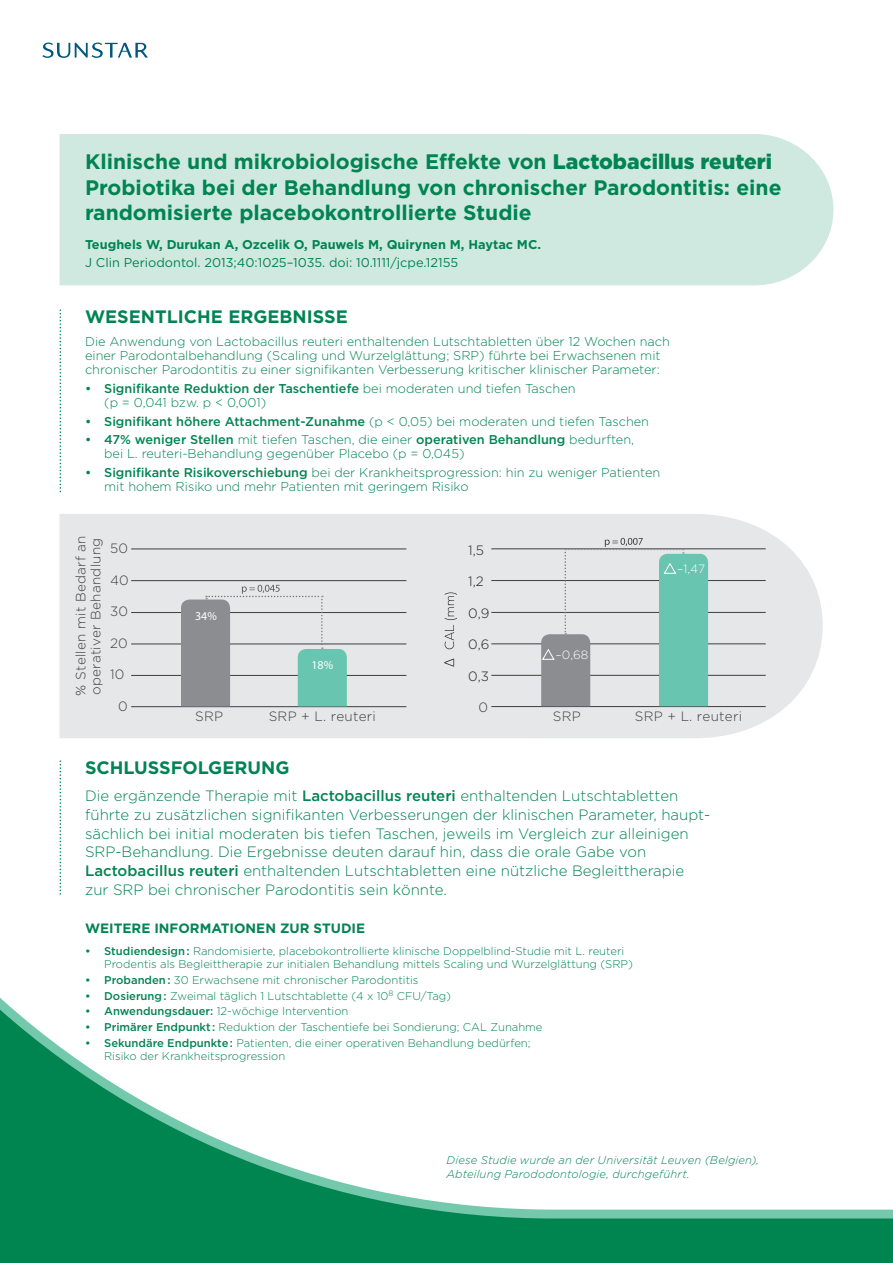
<style>
.page{position:relative;width:893px;height:1263px;background:#fff}
.page>*{position:absolute;margin:0;border:0;box-sizing:border-box;transform-origin:0 0}
.t1{font:700 21px/25.5px "Gotham HTF";color:#008453}
.t2{font:700 18px "Gotham HTF";color:#008453}
.t3{font:300 15px/18.8px "Gotham HTF";color:#008453}
.t4{font:300 13.5px/15px "Gotham HTF";letter-spacing:.02em;color:#3e3e3f}
.t5{font:700 13.5px "Gotham HTF";color:#008453}
.t6{font:300 13.5px "Gotham HTF";color:#231f20}
.t7{font:300 13.5px "Helvetica Neue LT Std";color:#231f20}
.t8{font:300 12.75px/14.2px "Gotham HTF";color:#008453}
.t9{font:500 12.75px "Gotham HTF";color:#008453}
.t10{font:12.75px "Gotham HTF";color:#008453}
.t11{font:700 12.75px "Gotham HTF";color:#008453}
.t12{font:300 12px "Gotham HTF";color:#fff}
.t13{font:12px "Myriad Pro";color:#fff}
.t14{font:300 11.25px/13.5px "Gotham HTF";color:#008453}
.t15{font:italic 300 11.25px/13.5px "Gotham";letter-spacing:.015em;color:#008453}
.s1{font-weight:900}
.s2{font-weight:500}
.s3{font-weight:300}
</style>
<div class="page">
<div style="left:0;top:54px;width:893px;height:1209px;background:#008551"></div>
<div style="left:0;top:54px;width:893px;height:1165px;background:#fff"></div>
<svg style="left:60px;top:310px;width:1px;height:182px"></svg>
<div style="left:60px;top:134px;width:774px;height:152px;background:#cfe9e0"></div>
<svg style="left:60px;top:514px;width:764px;height:226px;background:#e6e7e9"></svg>
<hr style="left:491px;top:548px;width:275px;height:1px;background:#3e3e3f">
<hr style="left:491px;top:580px;width:275px;height:1px;background:#3e3e3f">
<hr style="left:491px;top:612px;width:275px;height:1px;background:#3e3e3f">
<hr style="left:491px;top:643px;width:275px;height:1px;background:#3e3e3f">
<hr style="left:491px;top:675px;width:275px;height:1px;background:#3e3e3f">
<hr style="left:491px;top:706px;width:275px;height:1px;background:#3e3e3f">
<hr style="left:131px;top:549px;width:275px;height:1px;background:#3e3e3f">
<hr style="left:131px;top:580px;width:275px;height:1px;background:#3e3e3f">
<hr style="left:131px;top:612px;width:275px;height:1px;background:#3e3e3f">
<hr style="left:131px;top:644px;width:275px;height:1px;background:#3e3e3f">
<hr style="left:131px;top:675px;width:275px;height:1px;background:#3e3e3f">
<hr style="left:131px;top:706px;width:275px;height:1px;background:#3e3e3f">
<svg style="left:181px;top:585px;width:166px;height:121px;background:#b9c7c6"></svg>
<svg style="left:445px;top:592px;width:12px;height:57px"></svg>
<svg style="left:541px;top:538px;width:167px;height:168px;background:#b5cfcb"></svg>
<svg style="left:43px;top:42px;width:105px;height:16px"></svg>
<svg style="left:60px;top:761px;width:1px;height:134px"></svg>
<h1 class="t1" style="left:85px;top:149px;width:698px">Klinische und mikrobiologische Effekte von <span class="s1">Lactobacillus reuteri<br></span>Probiotika bei der Behandlung von chronischer Parodontitis: eine randomisierte placebokontrollierte Studie</h1>
<p class="t11" style="left:85px;top:237px;width:458px">Teughels W, Durukan A, Ozcelik O, Pauwels M, Quirynen M, Haytac MC.</p>
<p class="t10" style="left:85px;top:255px;width:375px">J Clin Periodontol. 2013;40:1025–1035. doi: 10.1111/jcpe.12155</p>
<h2 class="t2" style="left:85px;top:306px;width:264px">WESENTLICHE ERGEBNISSE</h2>
<p class="t8" style="left:85px;top:334px;width:586px">Die Anwendung von Lactobacillus reuteri enthaltenden Lutschtabletten über 12 Wochen nach einer Parodontalbehandlung (Scaling und Wurzelglättung; SRP) führte bei Erwachsenen mit chronischer Parodontitis zu einer signifikanten Verbesserung kritischer klinischer Parameter:</p>
<p class="t8" style="left:104px;top:381px;width:473px;text-indent:-19px"><span class="s2">• Signifikante Reduktion der Taschentiefe</span> bei moderaten und tiefen Taschen (p = 0,041 bzw. p &lt; 0,001)</p>
<p class="t9" style="left:85px;top:414px;width:566px">• Signifikant höhere Attachment-Zunahme <span class="s3">(p &lt; 0,05) bei moderaten und tiefen Taschen</span></p>
<p class="t8" style="left:104px;top:432px;width:531px;text-indent:-19px"><span class="s2">• 47% weniger Stellen</span> mit tiefen Taschen, die einer <span class="s2">operativen Behandlung</span> bedurften, bei L. reuteri-Behandlung gegenüber Placebo (p = 0,045)</p>
<p class="t8" style="left:104px;top:465px;width:558px;text-indent:-19px"><span class="s2">• Signifikante Risikoverschiebung</span> bei der Krankheitsprogression: hin zu weniger Patienten mit hohem Risiko und mehr Patienten mit geringem Risiko</p>
<p class="t4" style="left:73px;top:696px;width:162px;rotate:-90deg">% Stellen mit Bedarf an operativer Behandlung</p>
<p class="t6" style="left:468px;top:543px;width:17px">1,5</p>
<p class="t4" style="left:110px;top:541px;width:19px">50</p>
<p class="t12" style="left:677px;top:562px;width:30px">–1,47</p>
<p class="t4" style="left:110px;top:572px;width:20px">40</p>
<p class="t4" style="left:110px;top:604px;width:19px">30</p>
<p class="t4" style="left:110px;top:635px;width:19px">20</p>
<p class="t4" style="left:110px;top:667px;width:16px">10</p>
<p class="t6" style="left:468px;top:574px;width:17px">1,2</p>
<p class="t6" style="left:468px;top:606px;width:23px">0,9</p>
<p class="t6" style="left:468px;top:637px;width:23px">0,6</p>
<p class="t6" style="left:468px;top:669px;width:22px">0,3</p>
<p class="t4" style="left:478px;top:700px;width:11px">0</p>
<p class="t13" style="left:195px;top:608px;width:23px">34%</p>
<p class="t12" style="left:555px;top:648px;width:34px">–0,68</p>
<p class="t7" style="left:441px;top:667px;width:10px;rotate:-90deg">∆</p>
<p class="t13" style="left:311px;top:657px;width:23px">18%</p>
<p class="t4" style="left:118px;top:698px;width:11px">0</p>
<p class="t4" style="left:553px;top:709px;width:29px">SRP</p>
<p class="t4" style="left:195px;top:709px;width:29px">SRP</p>
<p class="t4" style="left:269px;top:709px;width:109px">SRP + L. reuteri</p>
<p class="t4" style="left:635px;top:709px;width:109px">SRP + L. reuteri</p>
<h2 class="t2" style="left:85px;top:757px;width:206px">SCHLUSSFOLGERUNG</h2>
<p class="t3" style="left:85px;top:786px;width:625px">Die ergänzende Therapie mit <span class="s2">Lactobacillus reuteri</span> enthaltenden Lutschtabletten führte zu zusätzlichen signifikanten Verbesserungen der klinischen Parameter, haupt‑ sächlich bei initial moderaten bis tiefen Taschen, jeweils im Vergleich zur alleinigen SRP-Behandlung. Die Ergebnisse deuten darauf hin, dass die orale Gabe von <span class="s2">Lactobacillus reuteri</span> enthaltenden Lutschtabletten eine nützliche Begleittherapie zur SRP bei chronischer Parodontitis sein könnte.</p>
<p class="t5" style="left:85px;top:920px;width:282px">WEITERE INFORMATIONEN ZUR STUDIE</p>
<p class="t14" style="left:104px;top:944px;width:530px;text-indent:-19px"><span class="s2">• Studiendesign:</span> Randomisierte, placebokontrollierte klinische Doppelblind-Studie mit L. reuteri<br>Prodentis als Begleittherapie zur initialen Behandlung mittels Scaling und Wurzelglättung (SRP)</p>
<p class="t14" style="left:85px;top:973px;width:335px"><span class="s2">• Probanden:</span> 30 Erwachsene mit chronischer Parodontitis</p>
<p class="t14" style="left:85px;top:989px;width:368px"><span class="s2">• Dosierung:</span> Zweimal täglich 1 Lutschtablette (4 x 10<sup>8</sup> CFU/Tag)</p>
<p class="t14" style="left:85px;top:1004px;width:265px"><span class="s2">• Anwendungsdauer:</span> 12-wöchige Intervention</p>
<p class="t14" style="left:85px;top:1020px;width:459px"><span class="s2">• Primärer Endpunkt :</span> Reduktion der Taschentiefe bei Sondierung; CAL Zunahme</p>
<p class="t14" style="left:104px;top:1036px;width:428px;text-indent:-19px"><span class="s2">• Sekundäre Endpunkte:</span> Patienten, die einer operativen Behandlung bedürfen;<br>Risiko der Krankheitsprogression</p>
<p class="t15" style="left:446px;top:1153px;width:314px">Diese Studie wurde an der Universität Leuven (Belgien),<br>Abteilung Parododontologie, durchgeführt.</p>
</div>
